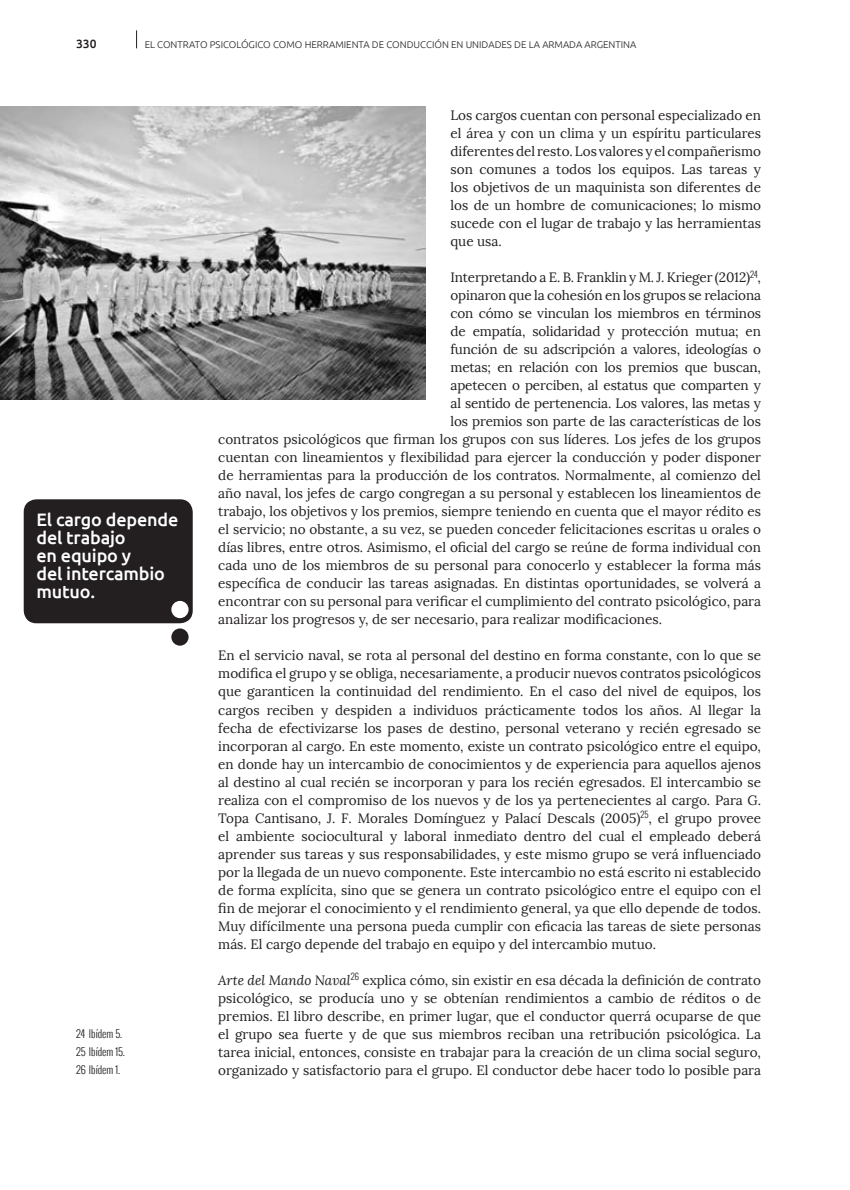
<style>
.page{position:relative;width:850px;height:1190px;background:#fff}
.page>*{position:absolute;margin:0;border:0;box-sizing:border-box;transform-origin:0 0}
.t1{font:500 18px/18px "Ubuntu";letter-spacing:-.01em;color:#fff}
.t2{font:13.5px/18px "Lora";color:#231f20;text-align:justify}
.t3{font:500 12px "Ubuntu";color:#231f20}
.t4{font:300 10.5px/18px "Oswald";color:#231f20}
.t5{font:300 9.75px "Ubuntu";color:#231f20}
.s1{font-style:italic}
</style>
<div class="page">
<svg style="left:136px;top:30px;width:1px;height:18px"></svg>
<img style="left:0;top:107px;width:425px;height:293px">
<div style="left:24px;top:499px;width:169px;height:124px;background:#231f20;border-radius:13px"></div>
<div style="left:171px;top:628px;width:18px;height:18px;background:#231f20;border-radius:50%"></div>
<div style="left:171px;top:601px;width:18px;height:17px;background:#fff;border-radius:50%"></div>
<p class="t3" style="left:76px;top:37px;width:22px">330</p>
<p class="t5" style="left:145px;top:39px;width:493px">EL CONTRATO PSICOLÓGICO COMO HERRAMIENTA DE CONDUCCIÓN EN UNIDADES DE LA ARMADA ARGENTINA</p>
<h1 class="t1" style="left:36px;top:510px;width:143px">El cargo depende del trabajo<br>en equipo y<br>del intercambio mutuo.</h1>
<p class="t4" style="left:76px;top:1025px;width:50px">24 Ibídem 5.<br>25 Ibídem 15.<br>26 Ibídem 1.</p>
<p class="t2" style="left:450px;top:107px;width:312px">Los cargos cuentan con personal especializado en el área y con un clima y un espíritu particulares diferentes del resto. Los valores y el compañerismo son comunes a todos los equipos. Las tareas y los objetivos de un maquinista son diferentes de los de un hombre de comunicaciones; lo mismo sucede con el lugar de trabajo y las herramientas que usa.</p>
<p class="t2" style="left:450px;top:269px;width:312px">Interpretando a E. B. Franklin y M. J. Krieger (2012)<sup>24</sup>,</p>
<p class="t2" style="left:450px;top:287px;width:312px">opinaron que la cohesión en los grupos se relaciona</p>
<p class="t2" style="left:450px;top:305px;width:312px">con cómo se vinculan los miembros en términos</p>
<p class="t2" style="left:450px;top:323px;width:312px">de empatía, solidaridad y protección mutua; en</p>
<p class="t2" style="left:450px;top:341px;width:312px">función de su adscripción a valores, ideologías o</p>
<p class="t2" style="left:450px;top:359px;width:312px">metas; en relación con los premios que buscan,</p>
<p class="t2" style="left:450px;top:377px;width:312px">apetecen o perciben, al estatus que comparten y</p>
<p class="t2" style="left:450px;top:395px;width:312px">al sentido de pertenencia. Los valores, las metas y</p>
<p class="t2" style="left:450px;top:413px;width:312px">los premios son parte de las características de los</p>
<p class="t2" style="left:218px;top:431px;width:544px">contratos psicológicos que firman los grupos con sus líderes. Los jefes de los grupos</p>
<p class="t2" style="left:218px;top:449px;width:544px">cuentan con lineamientos y flexibilidad para ejercer la conducción y poder disponer</p>
<p class="t2" style="left:218px;top:467px;width:544px">de herramientas para la producción de los contratos. Normalmente, al comienzo del</p>
<p class="t2" style="left:218px;top:485px;width:544px">año naval, los jefes de cargo congregan a su personal y establecen los lineamientos de</p>
<p class="t2" style="left:218px;top:503px;width:544px">trabajo, los objetivos y los premios, siempre teniendo en cuenta que el mayor rédito es</p>
<p class="t2" style="left:218px;top:521px;width:544px">el servicio; no obstante, a su vez, se pueden conceder felicitaciones escritas u orales o</p>
<p class="t2" style="left:218px;top:539px;width:544px">días libres, entre otros. Asimismo, el oficial del cargo se reúne de forma individual con</p>
<p class="t2" style="left:218px;top:557px;width:544px">cada uno de los miembros de su personal para conocerlo y establecer la forma más</p>
<p class="t2" style="left:218px;top:575px;width:544px">específica de conducir las tareas asignadas. En distintas oportunidades, se volverá a</p>
<p class="t2" style="left:218px;top:593px;width:544px">encontrar con su personal para verificar el cumplimiento del contrato psicológico, para</p>
<p class="t2" style="left:218px;top:611px;width:445px">analizar los progresos y, de ser necesario, para realizar modificaciones.</p>
<p class="t2" style="left:218px;top:647px;width:544px">En el servicio naval, se rota al personal del destino en forma constante, con lo que se modifica el grupo y se obliga, necesariamente, a producir nuevos contratos psicológicos que garanticen la continuidad del rendimiento. En el caso del nivel de equipos, los cargos reciben y despiden a individuos prácticamente todos los años. Al llegar la fecha de efectivizarse los pases de destino, personal veterano y recién egresado se incorporan al cargo. En este momento, existe un contrato psicológico entre el equipo, en donde hay un intercambio de conocimientos y de experiencia para aquellos ajenos al destino al cual recién se incorporan y para los recién egresados. El intercambio se realiza con el compromiso de los nuevos y de los ya pertenecientes al cargo. Para G.<br>Topa Cantisano, J. F. Morales Domínguez y Palací Descals (2005)<sup>25</sup>, el grupo provee el ambiente sociocultural y laboral inmediato dentro del cual el empleado deberá aprender sus tareas y sus responsabilidades, y este mismo grupo se verá influenciado por la llegada de un nuevo componente. Este intercambio no está escrito ni establecido de forma explícita, sino que se genera un contrato psicológico entre el equipo con el fin de mejorar el conocimiento y el rendimiento general, ya que ello depende de todos.<br>Muy difícilmente una persona pueda cumplir con eficacia las tareas de siete personas más. El cargo depende del trabajo en equipo y del intercambio mutuo.</p>
<p class="t2" style="left:218px;top:971px;width:544px"><span class="s1">Arte del Mando Naval</span><sup>26</sup> explica cómo, sin existir en esa década la definición de contrato psicológico, se producía uno y se obtenían rendimientos a cambio de réditos o de premios. El libro describe, en primer lugar, que el conductor querrá ocuparse de que el grupo sea fuerte y de que sus miembros reciban una retribución psicológica. La tarea inicial, entonces, consiste en trabajar para la creación de un clima social seguro, organizado y satisfactorio para el grupo. El conductor debe hacer todo lo posible para</p>
</div>
